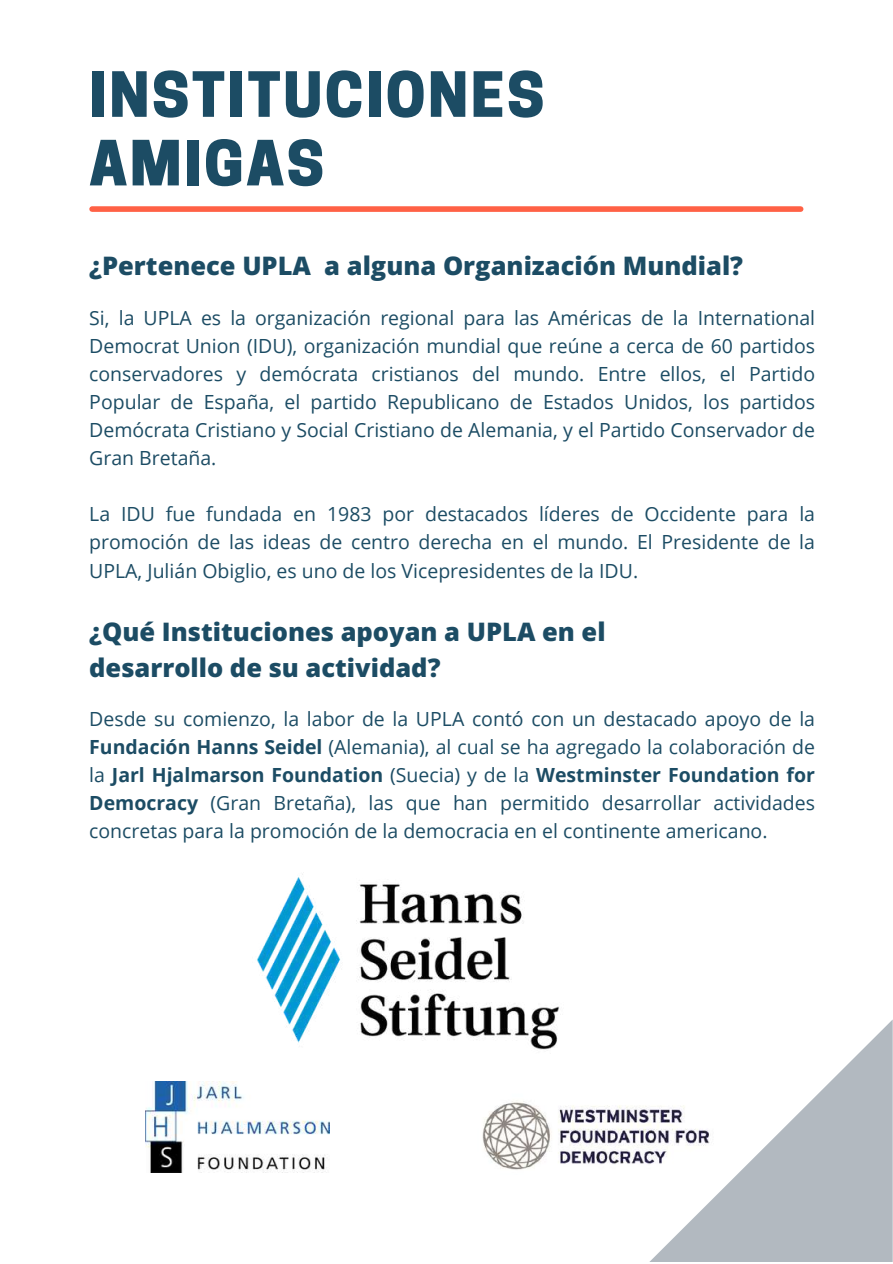
<style>
.page{position:relative;width:893px;height:1264px;background:#fff}
.page>*{position:absolute;margin:0;border:0;box-sizing:border-box;transform-origin:0 0}
.t1{font:800 58.5px/68.6px "Cooper Hewitt";letter-spacing:.04em;color:#1c4c64}
.t2{font:800 25.5px/36px "Open Sans";color:#1c4c64}
.t3{font:19.5px/28px "Open Sans";color:#1c4c64;text-align:justify}
.s1{font-weight:700}
</style>
<div class="page">
<div style="left:92px;top:206px;width:708px;height:6px;background:#ff6145"></div>
<img style="left:482px;top:1100px;width:167px;height:70px">
<svg style="left:649px;top:1020px;width:243px;height:242px;fill:#b2b9c0"></svg>
<img style="left:257px;top:874px;width:302px;height:176px">
<img style="left:145px;top:1081px;width:185px;height:91px">
<h1 class="t1" style="left:89px;top:68px;width:456px">INSTITUCIONES<br>AMIGAS</h1>
<h2 class="t2" style="left:89px;top:247px;width:655px">¿Pertenece UPLA a alguna Organización Mundial?</h2>
<p class="t3" style="left:89px;top:303px;width:727px">Si, la UPLA es la organización regional para las Américas de la International Democrat Union (IDU), organización mundial que reúne a cerca de 60 partidos conservadores y demócrata cristianos del mundo. Entre ellos, el Partido Popular de España, el partido Republicano de Estados Unidos, los partidos Demócrata Cristiano y Social Cristiano de Alemania, y el Partido Conservador de Gran Bretaña.</p>
<p class="t3" style="left:89px;top:500px;width:727px">La IDU fue fundada en 1983 por destacados líderes de Occidente para la promoción de las ideas de centro derecha en el mundo. El Presidente de la UPLA, Julián Obiglio, es uno de los Vicepresidentes de la IDU.</p>
<h2 class="t2" style="left:89px;top:612px;width:517px">¿Qué Instituciones apoyan a UPLA en el desarrollo de su actividad?</h2>
<p class="t3" style="left:89px;top:704px;width:727px">Desde su comienzo, la labor de la UPLA contó con un destacado apoyo de la <span class="s1">Fundación Hanns Seidel</span> (Alemania), al cual se ha agregado la colaboración de la <span class="s1">Jarl Hjalmarson Foundation</span> (Suecia) y de la <span class="s1">Westminster Foundation for Democracy</span> (Gran Bretaña), las que han permitido desarrollar actividades concretas para la promoción de la democracia en el continente americano.</p>
</div>
